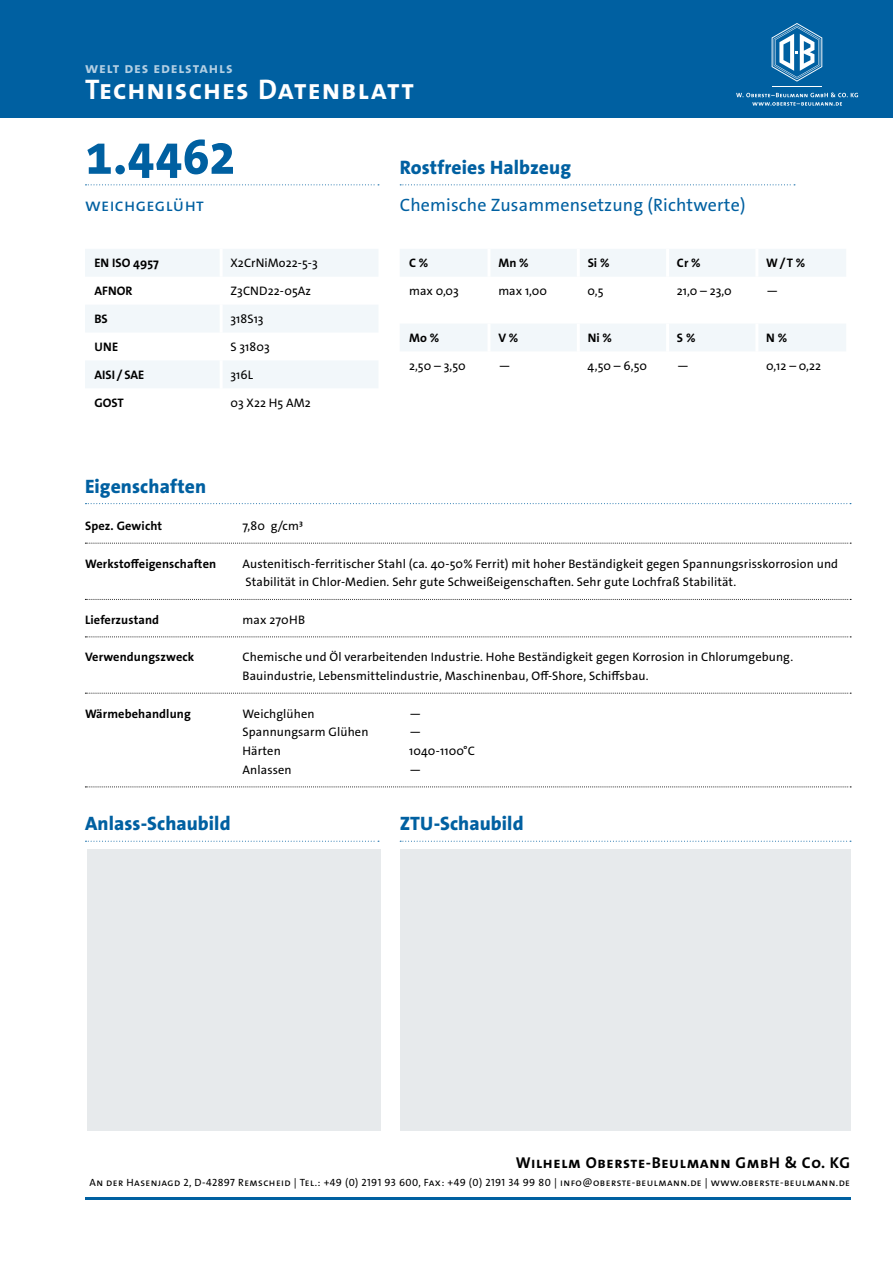
<style>
.page{position:relative;width:893px;height:1263px;background:#fff}
.page>*{position:absolute;margin:0;border:0;box-sizing:border-box;transform-origin:0 0}
.t1{font:50.25px "The Sans LP8 Ex Bld";color:#0060a1}
.t2{font:28.5px "The Sans LP7 Bld";letter-spacing:.035em;color:#fff}
.t3{font:19.5px "The Sans LP8 Ex Bld";letter-spacing:.005em;color:#0060a1}
.t4{font:18px "The Sans LP5 Plain";letter-spacing:.02em;color:#0060a1}
.t5{font:15.75px "The Sans LP7 Bld";letter-spacing:.04em;color:#000}
.t6{font:15px "The Sans LP7 Bld";letter-spacing:.055em;color:#b3cfe3}
.t7{font:12.3px/18.8px "The Sans LP5 Plain";letter-spacing:.01em;color:#000}
.t8{font:12.3px "The Sans LP7 Bld";letter-spacing:.005em;color:#000}
.t9{font:10.5px "The Sans LP5 Plain";letter-spacing:.04em;color:#000}
</style>
<div class="page">
<div style="left:0;top:0;width:893px;height:118px;background:#0060a1"></div>
<hr style="left:85px;top:1197px;width:765px;height:2px;background:#0060a1">
<svg style="left:736px;top:92px;width:122px;height:14px"></svg>
<hr style="left:773px;top:86px;width:49px;height:1px;background:#fff">
<svg style="left:772px;top:23px;width:50px;height:59px"></svg>
<svg style="left:85px;top:184px;width:294px;height:1px"></svg>
<svg style="left:400px;top:184px;width:395px;height:1px"></svg>
<svg style="left:85px;top:249px;width:293px;height:139px"></svg>
<hr style="left:220px;top:249px;width:3px;height:28px;background:#fff">
<hr style="left:220px;top:277px;width:3px;height:28px;background:#fff">
<hr style="left:220px;top:305px;width:3px;height:27px;background:#fff">
<hr style="left:220px;top:332px;width:3px;height:28px;background:#fff">
<hr style="left:220px;top:360px;width:3px;height:28px;background:#fff">
<div style="left:400px;top:249px;width:446px;height:27px;background:#f2f7fa"></div>
<hr style="left:487px;top:249px;width:3px;height:28px;background:#fff">
<hr style="left:577px;top:249px;width:3px;height:28px;background:#fff">
<hr style="left:666px;top:249px;width:3px;height:28px;background:#fff">
<hr style="left:755px;top:249px;width:3px;height:28px;background:#fff">
<div style="left:400px;top:324px;width:446px;height:27px;background:#f2f7fa"></div>
<hr style="left:487px;top:324px;width:3px;height:27px;background:#fff">
<hr style="left:577px;top:324px;width:3px;height:27px;background:#fff">
<hr style="left:666px;top:324px;width:3px;height:27px;background:#fff">
<hr style="left:755px;top:324px;width:3px;height:27px;background:#fff">
<svg style="left:85px;top:503px;width:766px;height:1px"></svg>
<svg style="left:85px;top:543px;width:766px;height:1px"></svg>
<svg style="left:85px;top:599px;width:766px;height:1px"></svg>
<svg style="left:85px;top:637px;width:766px;height:1px"></svg>
<svg style="left:85px;top:693px;width:766px;height:1px"></svg>
<svg style="left:85px;top:787px;width:766px;height:1px"></svg>
<svg style="left:400px;top:841px;width:451px;height:1px"></svg>
<div style="left:400px;top:849px;width:450px;height:281px;background:#e7eaec"></div>
<svg style="left:85px;top:841px;width:294px;height:1px"></svg>
<div style="left:87px;top:849px;width:294px;height:281px;background:#e7eaec"></div>
<p class="t6" style="left:85px;top:58px;width:149px">welt des edelstahls</p>
<h2 class="t2" style="left:85px;top:71px;width:331px">Technisches Datenblatt</h2>
<h1 class="t1" style="left:85px;top:125px;width:153px">1.4462</h1>
<h3 class="t4" style="left:85px;top:194px;width:120px">weichgeglüht</h3>
<p class="t8" style="left:94px;top:255px;width:66px">EN ISO 4957</p>
<p class="t7" style="left:230px;top:254px;width:89px">X2CrNiMo22-5-3</p>
<p class="t8" style="left:94px;top:283px;width:40px">AFNOR</p>
<p class="t7" style="left:230px;top:282px;width:82px">Z3CND22-05Az</p>
<p class="t8" style="left:94px;top:311px;width:15px">BS</p>
<p class="t7" style="left:230px;top:310px;width:35px">318S13</p>
<p class="t8" style="left:94px;top:339px;width:25px">UNE</p>
<p class="t7" style="left:230px;top:338px;width:41px">S 31803</p>
<p class="t8" style="left:94px;top:367px;width:51px">AISI / SAE</p>
<p class="t7" style="left:230px;top:365px;width:24px">316L</p>
<p class="t8" style="left:94px;top:395px;width:31px">GOST</p>
<p class="t7" style="left:230px;top:393px;width:82px">03 X22 H5 AM2</p>
<h3 class="t3" style="left:400px;top:155px;width:173px">Rostfreies Halbzeug</h3>
<h3 class="t4" style="left:400px;top:194px;width:347px">Chemische Zusammensetzung (Richtwerte)</h3>
<p class="t8" style="left:409px;top:255px;width:21px">C %</p>
<p class="t8" style="left:498px;top:255px;width:32px">Mn %</p>
<p class="t8" style="left:588px;top:255px;width:23px">Si %</p>
<p class="t8" style="left:677px;top:255px;width:25px">Cr %</p>
<p class="t8" style="left:766px;top:255px;width:41px">W/T %</p>
<p class="t7" style="left:409px;top:282px;width:51px">max 0,03</p>
<p class="t7" style="left:498px;top:282px;width:50px">max 1,00</p>
<p class="t7" style="left:588px;top:282px;width:17px">0,5</p>
<p class="t7" style="left:677px;top:282px;width:56px">21,0 – 23,0</p>
<p class="t7" style="left:766px;top:282px;width:14px">—</p>
<p class="t8" style="left:409px;top:330px;width:32px">Mo %</p>
<p class="t8" style="left:498px;top:330px;width:21px">V %</p>
<p class="t8" style="left:588px;top:330px;width:26px">Ni %</p>
<p class="t8" style="left:677px;top:330px;width:20px">S %</p>
<p class="t8" style="left:766px;top:330px;width:22px">N %</p>
<p class="t7" style="left:409px;top:357px;width:58px">2,50 – 3,50</p>
<p class="t7" style="left:498px;top:357px;width:14px">—</p>
<p class="t7" style="left:588px;top:357px;width:61px">4,50 – 6,50</p>
<p class="t7" style="left:677px;top:357px;width:14px">—</p>
<p class="t7" style="left:766px;top:357px;width:56px">0,12 – 0,22</p>
<h3 class="t3" style="left:85px;top:473px;width:123px">Eigenschaften</h3>
<p class="t8" style="left:85px;top:518px;width:79px">Spez. Gewicht</p>
<p class="t7" style="left:243px;top:517px;width:62px">7,80 g/cm3</p>
<p class="t8" style="left:85px;top:555px;width:133px">Werkstoffeigenschaften</p>
<p class="t7" style="left:243px;top:554px;width:597px">Austenitisch-ferritischer Stahl (ca. 40-50% Ferrit) mit hoher Beständigkeit gegen Spannungsrisskorrosion und<br>Stabilität in Chlor-Medien. Sehr gute Schweißeigenschaften. Sehr gute Lochfraß Stabilität.</p>
<p class="t8" style="left:85px;top:612px;width:76px">Lieferzustand</p>
<p class="t7" style="left:243px;top:610px;width:64px">max 270HB</p>
<p class="t8" style="left:85px;top:649px;width:111px">Verwendungszweck</p>
<p class="t7" style="left:243px;top:648px;width:552px">Chemische und Öl verarbeitenden Industrie. Hohe Beständigkeit gegen Korrosion in Chlorumgebung.<br>Bauindustrie, Lebensmittelindustrie, Maschinenbau, Off-Shore, Schiffsbau.</p>
<p class="t8" style="left:85px;top:705px;width:107px">Wärmebehandlung</p>
<p class="t7" style="left:243px;top:704px;width:74px">Weichglühen</p>
<p class="t7" style="left:409px;top:704px;width:14px">—</p>
<p class="t7" style="left:243px;top:723px;width:127px">Spannungsarm Glühen</p>
<p class="t7" style="left:409px;top:723px;width:14px">—</p>
<p class="t7" style="left:243px;top:742px;width:40px">Härten</p>
<p class="t7" style="left:409px;top:742px;width:68px">1040-1100°C</p>
<p class="t7" style="left:243px;top:760px;width:51px">Anlassen</p>
<p class="t7" style="left:409px;top:760px;width:14px">—</p>
<h3 class="t3" style="left:85px;top:811px;width:147px">Anlass-Schaubild</h3>
<h3 class="t3" style="left:400px;top:811px;width:125px">ZTU-Schaubild</h3>
<p class="t5" style="left:516px;top:1152px;width:336px">Wilhelm Oberste-Beulmann GmbH &amp; Co. KG</p>
<p class="t9" style="left:90px;top:1176px;width:762px">An der Hasenjagd 2, D-42897 Remscheid | Tel.: +49 (0) 2191 93 600, Fax: +49 (0) 2191 34 99 80 | info@oberste-beulmann.de | www.oberste-beulmann.de</p>
</div>
